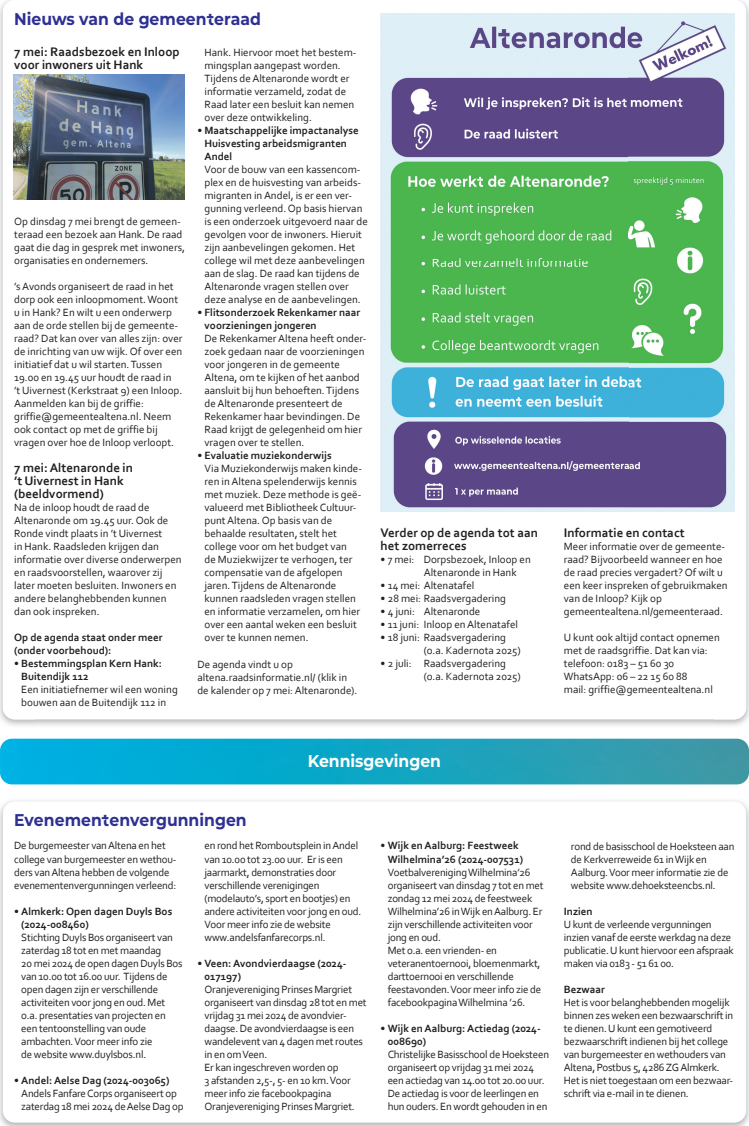
<style>
.page{position:relative;width:749px;height:1126px;background:#fff}
.page>*{position:absolute;margin:0;border:0;box-sizing:border-box;transform-origin:0 0}
.t1{font:700 17px "Mont Altena";color:#2e3092}
.t2{font:700 17px "Mont Altena";color:#fff}
.t3{font:700 13px/13px "Corbel";color:#231f20}
.t4{font:11px/13px "Corbel";color:#231f20}
.t5{font:11px/13px "Corbel";letter-spacing:-.02em;color:#231f20}
.t6{font:700 11px/13px "Corbel";color:#231f20}
.s1{font-weight:400}
.s2{font-weight:700}
</style>
<div class="page">
<img style="left:0;top:738px;width:748px;height:46px">
<img style="left:0;top:0;width:35px;height:726px">
<img style="left:713px;top:0;width:35px;height:726px">
<div style="left:3px;top:0;width:743px;height:719px;background:#fff;border-radius:12px"></div>
<img style="left:13px;top:75px;width:171px;height:124px">
<img style="left:380px;top:13px;width:354px;height:498px">
<h1 class="t1" style="left:14px;top:7px;width:248px">Nieuws van de gemeenteraad</h1>
<p class="t3" style="left:14px;top:45px;width:167px">7 mei: Raadsbezoek en Inloop voor inwoners uit Hank</p>
<p class="t4" style="left:204px;top:46px;width:153px">Hank. Hiervoor moet het bestem&shy;mingsplan aangepast worden.<br>Tijdens de Altenaronde wordt er informatie verzameld, zodat de<br>Raad later een besluit kan nemen over deze ontwikkeling.</p>
<p class="t6" style="left:204px;top:124px;width:156px;text-indent:-7px"><span class="s1">•</span> Maatschappelijke impactanalyse<br>Huisvesting arbeidsmigranten<br>Andel</p>
<p class="t4" style="left:204px;top:163px;width:165px">Voor de bouw van een kassencom&shy;plex en de huisvesting van arbeids&shy;migranten in Andel, is er een ver&shy;gunning verleend. Op basis hiervan is een onderzoek uitgevoerd naar de gevolgen voor de inwoners. Hieruit zijn aanbevelingen gekomen. Het college wil met deze aanbevelingen aan de slag. De raad kan tijdens de Altenaronde vragen stellen over deze analyse en de aanbevelingen.</p>
<p class="t6" style="left:204px;top:306px;width:157px;text-indent:-7px"><span class="s1">•</span> Flitsonderzoek Rekenkamer naar voorzieningen jongeren</p>
<p class="t4" style="left:204px;top:332px;width:163px">De Rekenkamer Altena heeft onder&shy;zoek gedaan naar de voorzieningen voor jongeren in de gemeente<br>Altena, om te kijken of het aanbod aansluit bij hun behoeften. Tijdens de Altenaronde presenteert de<br>Rekenkamer haar bevindingen. De<br>Raad krijgt de gelegenheid om hier vragen over te stellen.</p>
<p class="t4" style="left:204px;top:449px;width:159px;text-indent:-7px">• <span class="s2">Evaluatie muziekonderwijs<br></span>Via Muziekonderwijs maken kinde&shy;ren in Altena spelenderwijs kennis met muziek. Deze methode is geë&shy;valueerd met Bibliotheek Cultuur&shy;punt Altena. Op basis van de behaalde resultaten, stelt het college voor om het budget van<br>de Muziekwijzer te verhogen, ter compensatie van de afgelopen jaren. Tijdens de Altenaronde kunnen raadsleden vragen stellen en informatie verzamelen, om hier over een aantal weken een besluit over te kunnen nemen.</p>
<p class="t4" style="left:197px;top:657px;width:161px">De agenda vindt u op altena.raadsinformatie.nl/ (klik in de kalender op 7 mei: Altenaronde).</p>
<p class="t4" style="left:14px;top:215px;width:172px">Op dinsdag 7 mei brengt de gemeen&shy;teraad een bezoek aan Hank. De raad gaat die dag in gesprek met inwoners, organisaties en ondernemers.</p>
<p class="t4" style="left:14px;top:280px;width:170px">’s Avonds organiseert de raad in het dorp ook een inloopmoment. Woont u in Hank? En wilt u een onderwerp aan de orde stellen bij de gemeente&shy;raad? Dat kan over van alles zijn: over de inrichting van uw wijk. Of over een initiatief dat u wil starten. Tussen 19.00 en 19.45 uur houdt de raad in<br>’t Uivernest (Kerkstraat 9) een Inloop.<br>Aanmelden kan bij de griffie: griffie@gemeentealtena.nl. Neem ook contact op met de griffie bij vragen over hoe de Inloop verloopt.</p>
<p class="t3" style="left:14px;top:461px;width:120px">7 mei: Altenaronde in ’t Uivernest in Hank (beeldvormend)</p>
<p class="t4" style="left:14px;top:501px;width:169px">Na de inloop houdt de raad de<br>Altenaronde om 19.45 uur. Ook de<br>Ronde vindt plaats in ’t Uivernest<br>in Hank. Raadsleden krijgen dan informatie over diverse onderwerpen en raadsvoorstellen, waarover zij later moeten besluiten. Inwoners en andere belanghebbenden kunnen dan ook inspreken.</p>
<p class="t6" style="left:14px;top:631px;width:150px">Op de agenda staat onder meer (onder voorbehoud):</p>
<p class="t6" style="left:21px;top:657px;width:142px;text-indent:-7px"><span class="s1">•</span> Bestemmingsplan Kern Hank:<br>Buitendijk 112</p>
<p class="t4" style="left:21px;top:683px;width:158px">Een initiatiefnemer wil een woning bouwen aan de Buitendijk 112 in</p>
<p class="t3" style="left:380px;top:526px;width:159px">Verder op de agenda tot aan het zomerreces</p>
<p class="t4" style="left:423px;top:553px;width:109px;text-indent:-43px">• 7 mei: Dorpsbezoek, Inloop en<br>Altenaronde in Hank</p>
<p class="t4" style="left:380px;top:579px;width:95px">• 14 mei: Altenatafel</p>
<p class="t4" style="left:380px;top:592px;width:127px">• 28 mei: Raadsvergadering</p>
<p class="t4" style="left:380px;top:605px;width:101px">• 4 juni: Altenaronde</p>
<p class="t4" style="left:380px;top:618px;width:139px">• 11 juni: Inloop en Altenatafel</p>
<p class="t4" style="left:423px;top:631px;width:98px;text-indent:-43px">• 18 juni: Raadsvergadering (o.a. Kadernota 2025)</p>
<p class="t4" style="left:423px;top:657px;width:98px;text-indent:-43px">• 2 juli: Raadsvergadering (o.a. Kadernota 2025)</p>
<p class="t3" style="left:563px;top:526px;width:122px">Informatie en contact</p>
<p class="t4" style="left:563px;top:540px;width:165px">Meer informatie over de gemeente&shy;raad? Bijvoorbeeld wanneer en hoe de raad precies vergadert? Of wilt u een keer inspreken of gebruikmaken van de Inloop? Kijk op gemeentealtena.nl/gemeenteraad.</p>
<p class="t4" style="left:563px;top:631px;width:157px">U kunt ook altijd contact opnemen met de raadsgriffie. Dat kan via: telefoon: 0183 – 51 60 30<br>WhatsApp: 06 – 22 15 60 88<br>mail: griffie@gemeentealtena.nl</p>
<h1 class="t2" style="left:308px;top:749px;width:135px">Kennisgevingen</h1>
<h1 class="t1" style="left:14px;top:808px;width:234px">Evenementenvergunningen</h1>
<p class="t5" style="left:14px;top:839px;width:164px">De burgemeester van Altena en het college van burgemeester en wethou&shy;ders van Altena hebben de volgende evenementenvergunningen verleend:</p>
<p class="t6" style="left:21px;top:904px;width:152px;text-indent:-7px">• Almkerk: Open dagen Duyls Bos (2024-008460)</p>
<p class="t5" style="left:21px;top:930px;width:163px">Stichting Duyls Bos organiseert van zaterdag 18 tot en met maandag<br>20 mei 2024 de open dagen Duyls Bos van 10.00 tot 16.00 uur. Tijdens de open dagen zijn er verschillende activiteiten voor jong en oud. Met o.a. presentaties van projecten en een tentoonstelling van oude ambachten. Voor meer info zie<br>de website www.duylsbos.nl.</p>
<p class="t6" style="left:14px;top:1073px;width:157px">• Andel: Aelse Dag (2024-003065)</p>
<p class="t5" style="left:21px;top:1086px;width:164px">Andels Fanfare Corps organiseert op zaterdag 18 mei 2024 de Aelse Dag op</p>
<p class="t5" style="left:204px;top:839px;width:158px">en rond het Romboutsplein in Andel van 10.00 tot 23.00 uur. Er is een jaarmarkt, demonstraties door verschillende verenigingen (modelauto’s, sport en bootjes) en andere activiteiten voor jong en oud.<br>Voor meer info zie de website www.andelsfanfarecorps.nl.</p>
<p class="t6" style="left:204px;top:956px;width:143px;text-indent:-7px">• Veen: Avondvierdaagse (2024-<br>017197)</p>
<p class="t5" style="left:204px;top:982px;width:164px">Oranjevereniging Prinses Margriet organiseert van dinsdag 28 tot en met vrijdag 31 mei 2024 de avondvier&shy;daagse. De avondvierdaagse is een wandelevent van 4 dagen met routes in en om Veen.<br>Er kan ingeschreven worden op<br>3 afstanden 2,5-, 5- en 10 km. Voor meer info zie facebookpagina<br>Oranjevereniging Prinses Margriet.</p>
<p class="t6" style="left:387px;top:839px;width:137px;text-indent:-7px">• Wijk en Aalburg: Feestweek<br>Wilhelmina’26 (2024-007531)</p>
<p class="t5" style="left:387px;top:865px;width:157px">Voetbalvereniging Wilhelmina’26 organiseert van dinsdag 7 tot en met zondag 12 mei 2024 de feestweek<br>Wilhelmina’26 in Wijk en Aalburg. Er zijn verschillende activiteiten voor jong en oud.<br>Met o.a. een vrienden- en veteranentoernooi, bloemenmarkt, darttoernooi en verschillende feestavonden. Voor meer info zie de facebookpagina Wilhelmina ’26.</p>
<p class="t6" style="left:387px;top:1021px;width:154px;text-indent:-7px">• Wijk en Aalburg: Actiedag (2024-<br>008690)</p>
<p class="t5" style="left:387px;top:1047px;width:163px">Christelijke Basisschool de Hoeksteen organiseert op vrijdag 31 mei 2024 een actiedag van 14.00 tot 20.00 uur.<br>De actiedag is voor de leerlingen en hun ouders. En wordt gehouden in en</p>
<p class="t5" style="left:570px;top:839px;width:165px">rond de basisschool de Hoeksteen aan de Kerkverreweide 61 in Wijk en Aalburg. Voor meer informatie zie de website www.dehoeksteencbs.nl.</p>
<p class="t6" style="left:563px;top:904px;width:30px">Inzien</p>
<p class="t5" style="left:563px;top:917px;width:171px">U kunt de verleende vergunningen inzien vanaf de eerste werkdag na deze publicatie. U kunt hiervoor een afspraak maken via 0183 - 51 61 00.</p>
<p class="t6" style="left:563px;top:982px;width:43px">Bezwaar</p>
<p class="t5" style="left:563px;top:995px;width:171px">Het is voor belanghebbenden mogelijk binnen zes weken een bezwaarschrift in te dienen. U kunt een gemotiveerd bezwaarschrift indienen bij het college van burgemeester en wethouders van Altena, Postbus 5, 4286 ZG Almkerk.<br>Het is niet toegestaan om een bezwaar&shy;schrift via e-mail in te dienen.</p>
</div>
